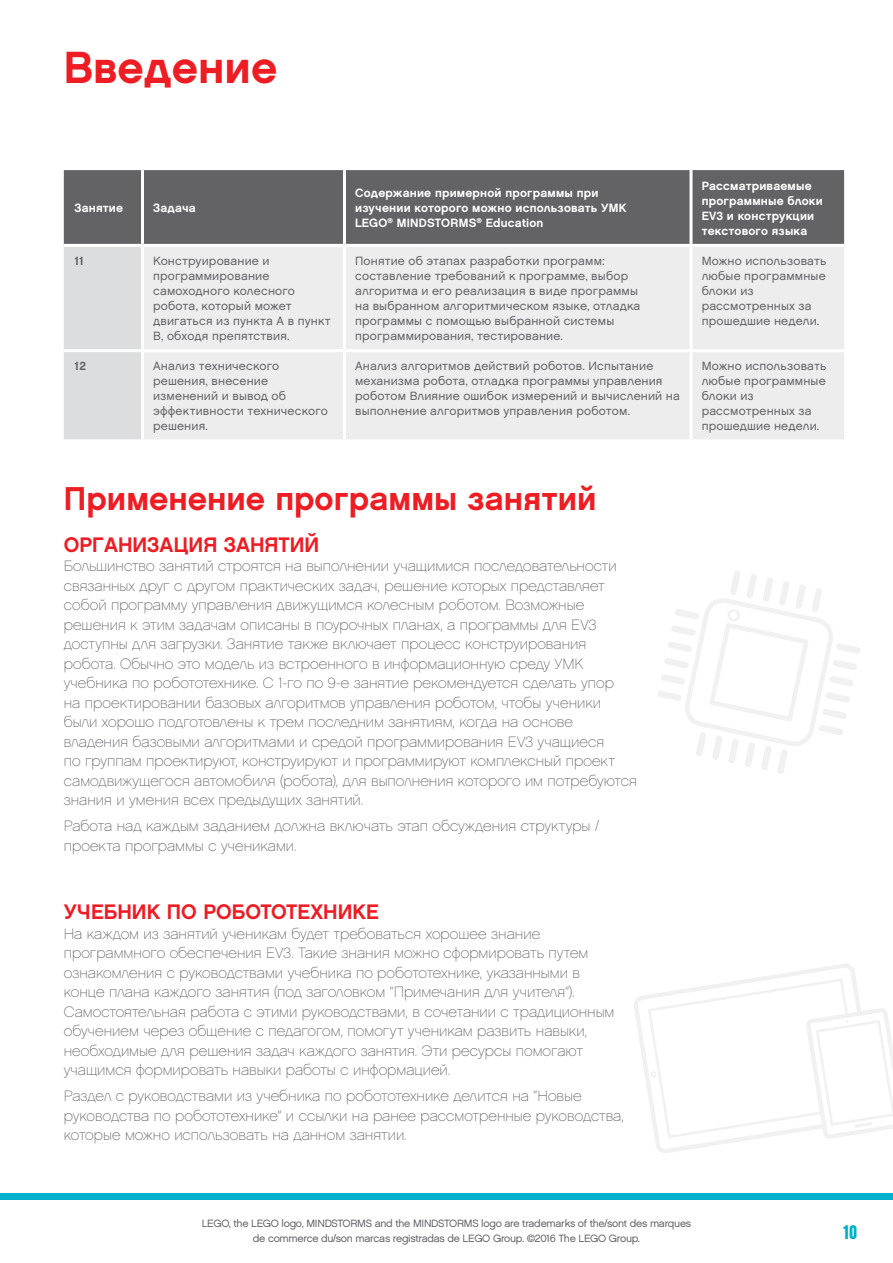
<style>
.page{position:relative;width:893px;height:1263px;background:#fff}
.page>*{position:absolute;margin:0;border:0;box-sizing:border-box;transform-origin:0 0}
.t1{font:700 45px "LEGO Chalet 60";color:#ee1d23}
.t2{font:700 33px "LEGO Chalet 60";color:#ee1d23}
.t3{font:700 21px "LEGO Chalet 60";color:#ee1d23}
.t4{font:700 21px "LEGO Chalet Comprime 80";color:#00b1cd}
.t5{font:300 15px/19.5px "LEGO Chalet 60";color:#636366}
.t6{font:12px/15px "LEGO Chalet 60";letter-spacing:.015em;color:#636366}
.t7{font:700 12px/15px "LEGO Chalet 60";letter-spacing:.015em;color:#fff}
.t8{font:700 12px "LEGO Chalet 60";color:#636366}
.t9{font:10.65px/14.9px "LEGO Chalet 60";letter-spacing:-.025em;color:#636366;text-align:center}
</style>
<div class="page">
<div style="left:0;top:1193px;width:893px;height:6px;background:#00b1cd"></div>
<div style="left:64px;top:170px;width:780px;height:74px;background:#636366"></div>
<div style="left:64px;top:247px;width:77px;height:192px;background:#dcdddf"></div>
<div style="left:144px;top:247px;width:700px;height:192px;background:#ededee"></div>
<hr style="left:141px;top:170px;width:3px;height:74px;background:#fff">
<hr style="left:343px;top:170px;width:3px;height:74px;background:#fff">
<hr style="left:689px;top:170px;width:3px;height:74px;background:#fff">
<hr style="left:343px;top:247px;width:3px;height:102px;background:#fff">
<hr style="left:689px;top:247px;width:3px;height:102px;background:#fff">
<hr style="left:64px;top:349px;width:78px;height:3px;background:#fff">
<hr style="left:142px;top:349px;width:202px;height:3px;background:#fff">
<hr style="left:344px;top:349px;width:347px;height:3px;background:#fff">
<hr style="left:343px;top:352px;width:3px;height:87px;background:#fff">
<hr style="left:691px;top:349px;width:153px;height:3px;background:#fff">
<hr style="left:689px;top:352px;width:3px;height:87px;background:#fff">
<svg style="left:634px;top:964px;width:259px;height:189px"></svg>
<svg style="left:816px;top:1020px;width:77px;height:108px"></svg>
<svg style="left:650px;top:1071px;width:7px;height:7px"></svg>
<svg style="left:658px;top:571px;width:202px;height:203px"></svg>
<h1 class="t1" style="left:64px;top:39px;width:215px">Введение</h1>
<p class="t7" style="left:74px;top:200px;width:50px">Занятие</p>
<p class="t7" style="left:153px;top:200px;width:44px">Задача</p>
<p class="t7" style="left:355px;top:185px;width:273px">Содержание примерной программы при изучении которого можно использовать УМК<br>LEGO<sup>®</sup> MINDSTORMS<sup>®</sup> Education</p>
<p class="t7" style="left:702px;top:178px;width:123px">Рассматриваемые программные блоки<br>EV3 и конструкции текстового языка</p>
<p class="t8" style="left:74px;top:253px;width:11px">11</p>
<p class="t6" style="left:153px;top:253px;width:179px">Конструирование и программирование самоходного колесного робота, который может двигаться из пункта A в пункт<br>B, обходя препятствия.</p>
<p class="t6" style="left:355px;top:253px;width:287px">Понятие об этапах разработки программ: составление требований к программе, выбор алгоритма и его реализация в виде программы на выбранном алгоритмическом языке, отладка программы с помощью выбранной системы программирования, тестирование.</p>
<p class="t6" style="left:702px;top:253px;width:126px">Можно использовать любые программные блоки из рассмотренных за прошедшие недели.</p>
<p class="t8" style="left:74px;top:359px;width:13px">12</p>
<p class="t6" style="left:153px;top:359px;width:176px">Анализ технического решения, внесение изменений и вывод об эффективности технического решения.</p>
<p class="t6" style="left:355px;top:359px;width:326px">Анализ алгоритмов действий роботов. Испытание механизма робота, отладка программы управления роботом Влияние ошибок измерений и вычислений на выполнение алгоритмов управления роботом.</p>
<p class="t6" style="left:702px;top:359px;width:126px">Можно использовать любые программные блоки из рассмотренных за прошедшие недели.</p>
<h2 class="t2" style="left:64px;top:477px;width:534px">Применение программы занятий</h2>
<h3 class="t3" style="left:64px;top:531px;width:257px">ОРГАНИЗАЦИЯ ЗАНЯТИЙ</h3>
<p class="t5" style="left:64px;top:557px;width:575px">Большинство занятий строятся на выполнении учащимися последовательности связанных друг с другом практических задач, решение которых представляет собой программу управления движущимся колесным роботом. Возможные решения к этим задачам описаны в поурочных планах, а программы для EV3 доступны для загрузки. Занятие также включает процесс конструирования робота. Обычно это модель из встроенного в информационную среду УМК учебника по робототехнике. С 1-го по 9-е занятие рекомендуется сделать упор<br>на проектировании базовых алгоритмов управления роботом, чтобы ученики были хорошо подготовлены к трем последним занятиям, когда на основе владения базовыми алгоритмами и средой программирования EV3 учащиеся<br>по группам проектируют, конструируют и программируют комплексный проект самодвижущегося автомобиля (робота), для выполнения которого им потребуются знания и умения всех предыдущих занятий.</p>
<p class="t5" style="left:64px;top:816px;width:537px">Работа над каждым заданием должна включать этап обсуждения структуры / проекта программы с учениками.</p>
<h3 class="t3" style="left:64px;top:899px;width:316px">УЧЕБНИК ПО РОБОТОТЕХНИКЕ</h3>
<p class="t5" style="left:64px;top:924px;width:552px">На каждом из занятий ученикам будет требоваться хорошее знание программного обеспечения EV3. Такие знания можно сформировать путем ознакомления с руководствами учебника по робототехнике, указанными в конце плана каждого занятия (под заголовком “Примечания для учителя”).<br>Самостоятельная работа с этими руководствами, в сочетании с традиционным обучением через общение с педагогом, помогут ученикам развить навыки, необходимые для решения задач каждого занятия. Эти ресурсы помогают учащимся формировать навыки работы с информацией.</p>
<p class="t5" style="left:64px;top:1086px;width:562px">Раздел с руководствами из учебника по робототехнике делится на “Новые руководства по робототехнике” и ссылки на ранее рассмотренные руководства, которые можно использовать на данном занятии.</p>
<p class="t9" style="left:202px;top:1216px;width:491px">LEGO, the LEGO logo, MINDSTORMS and the MINDSTORMS logo are trademarks of the/sont des marques de commerce du/son marcas registradas de LEGO Group. ©2016 The LEGO Group.</p>
<h3 class="t4" style="left:844px;top:1220px;width:15px">10</h3>
</div>
